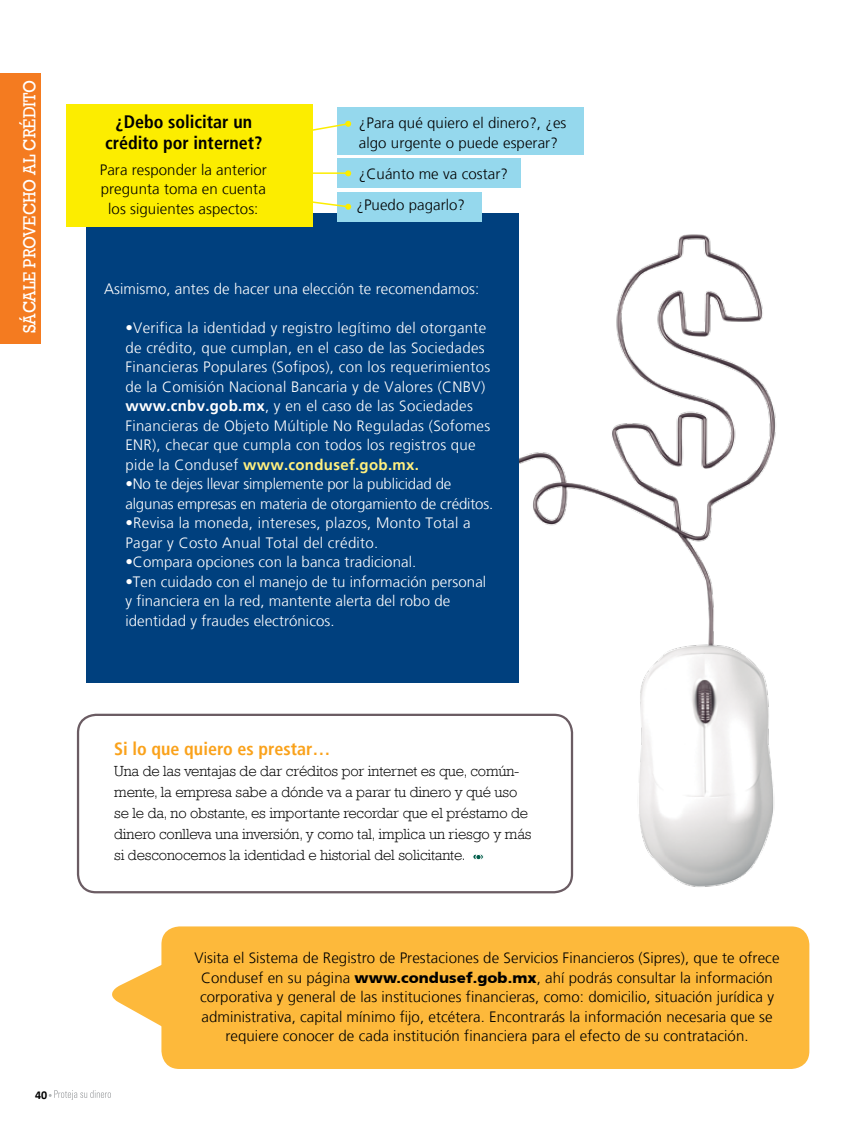
<style>
.page{position:relative;width:851px;height:1136px;background:#fff}
.page>*{position:absolute;margin:0;border:0;box-sizing:border-box;transform-origin:0 0}
.t1{font:700 condensed 18px/21px "Frutiger LT";color:#000;text-align:center}
.t2{font:700 condensed 18px "Frutiger LT";color:#faa21b}
.t3{font:18px "Rockwell";color:#fff;scale:.9 1}
.t4{font:300 15px/19.5px "Frutiger LT";letter-spacing:.02em;color:#fff}
.t5{font:300 15px/19.5px "Frutiger LT";letter-spacing:.005em;color:#000;text-align:center}
.t6{font:300 15px/21px "Rockwell";letter-spacing:-.01em;color:#000}
.t7{font:300 15px/19.5px "Frutiger LT";letter-spacing:-.01em;color:#fff}
.t8{font:700 15px "Frutiger";letter-spacing:.02em;color:#fff07f}
.t9{font:700 12px "Calibri";color:#000}
.s1{font-family:"Frutiger";font-weight:700}
.s2{font-family:"Frutiger LT";font-weight:300;color:#fff}
.s3{font-family:"Frutiger CE";font-weight:900}
</style>
<div class="page">
<svg style="left:49px;top:1090px;width:62px;height:9px"></svg>
<div style="left:161px;top:926px;width:648px;height:142px;background:#fdb93b;border-radius:18px"></div>
<img style="left:199px;top:167px;width:597px;height:760px">
<div style="left:78px;top:714px;width:494px;height:178px;background:#fff;border-radius:18px"></div>
<div style="left:77px;top:713px;width:496px;height:180px;border:2px solid #6b5c63;border-radius:18px"></div>
<div style="left:86px;top:213px;width:433px;height:469px;background:#00407e"></div>
<div style="left:337px;top:107px;width:246px;height:48px;background:#95d8ed"></div>
<div style="left:337px;top:158px;width:183px;height:30px;background:#95d8ed"></div>
<div style="left:337px;top:192px;width:144px;height:30px;background:#95d8ed"></div>
<div style="left:66px;top:104px;width:246px;height:123px;background:#fced00"></div>
<svg style="left:473px;top:854px;width:10px;height:6px"></svg>
<svg style="left:345px;top:170px;width:6px;height:6px"></svg>
<svg style="left:312px;top:121px;width:39px;height:14px"></svg>
<hr style="left:283px;top:172px;width:65px;height:2px;background:#fced00">
<svg style="left:312px;top:196px;width:39px;height:14px"></svg>
<svg style="left:112px;top:959px;width:50px;height:72px"></svg>
<div style="left:0;top:73px;width:41px;height:270px;background:#f47b20"></div>
<p class="t3" style="left:19px;top:333px;width:283px;rotate:-90deg">SÁCALE PROVECHO AL CRÉDITO</p>
<p class="t9" style="left:35px;top:1086px;width:14px">40</p>
<p class="t1" style="left:105px;top:111px;width:159px">¿Debo solicitar un crédito por internet?</p>
<p class="t5" style="left:100px;top:160px;width:168px">Para responder la anterior pregunta toma en cuenta los siguientes aspectos:</p>
<p class="t5" style="left:359px;top:113px;width:209px;text-align:left">¿Para qué quiero el dinero?, ¿es algo urgente o puede esperar?</p>
<p class="t5" style="left:356px;top:158px;width:153px;line-height:30.9px;text-align:left">¿Cuánto me va costar? ¿Puedo pagarlo?</p>
<p class="t4" style="left:104px;top:279px;width:376px">Asimismo, antes de hacer una elección te recomendamos:</p>
<p class="t4" style="left:125px;top:318px;width:366px">•Verifica la identidad y registro legítimo del otorgante de crédito, que cumplan, en el caso de las Sociedades Financieras Populares (Sofipos), con los requerimientos de la Comisión Nacional Bancaria y de Valores (CNBV) <span class="s1">www.cnbv.gob.mx</span>, y en el caso de las Sociedades Financieras de Objeto Múltiple No Reguladas (Sofomes ENR), checar que cumpla con todos los registros que</p>
<p class="t8" style="left:125px;top:456px;width:295px"><span class="s2">pide la Condusef</span> www.condusef.gob.mx.</p>
<p class="t7" style="left:125px;top:474px;width:369px">•No te dejes llevar simplemente por la publicidad de algunas empresas en materia de otorgamiento de créditos.</p>
<p class="t4" style="left:125px;top:513px;width:347px">•Revisa la moneda, intereses, plazos, Monto Total a<br>Pagar y Costo Anual Total del crédito.</p>
<p class="t4" style="left:125px;top:552px;width:292px">•Compara opciones con la banca tradicional.</p>
<p class="t4" style="left:125px;top:572px;width:362px">•Ten cuidado con el manejo de tu información personal y financiera en la red, mantente alerta del robo de identidad y fraudes electrónicos.</p>
<p class="t2" style="left:114px;top:738px;width:218px">Si lo que quiero es prestar…</p>
<p class="t6" style="left:114px;top:760px;width:419px">Una de las ventajas de dar créditos por internet es que, común&shy;mente, la empresa sabe a dónde va a parar tu dinero y qué uso se le da, no obstante, es importante recordar que el préstamo de dinero conlleva una inversión, y como tal, implica un riesgo y más si desconocemos la identidad e historial del solicitante.</p>
<p class="t5" style="left:194px;top:948px;width:586px">Visita el Sistema de Registro de Prestaciones de Servicios Financieros (Sipres), que te ofrece Condusef en su página <span class="s3">www.condusef.gob.mx</span>, ahí podrás consultar la información corporativa y general de las instituciones financieras, como: domicilio, situación jurídica y administrativa, capital mínimo fijo, etcétera. Encontrarás la información necesaria que se requiere conocer de cada institución financiera para el efecto de su contratación.</p>
</div>
